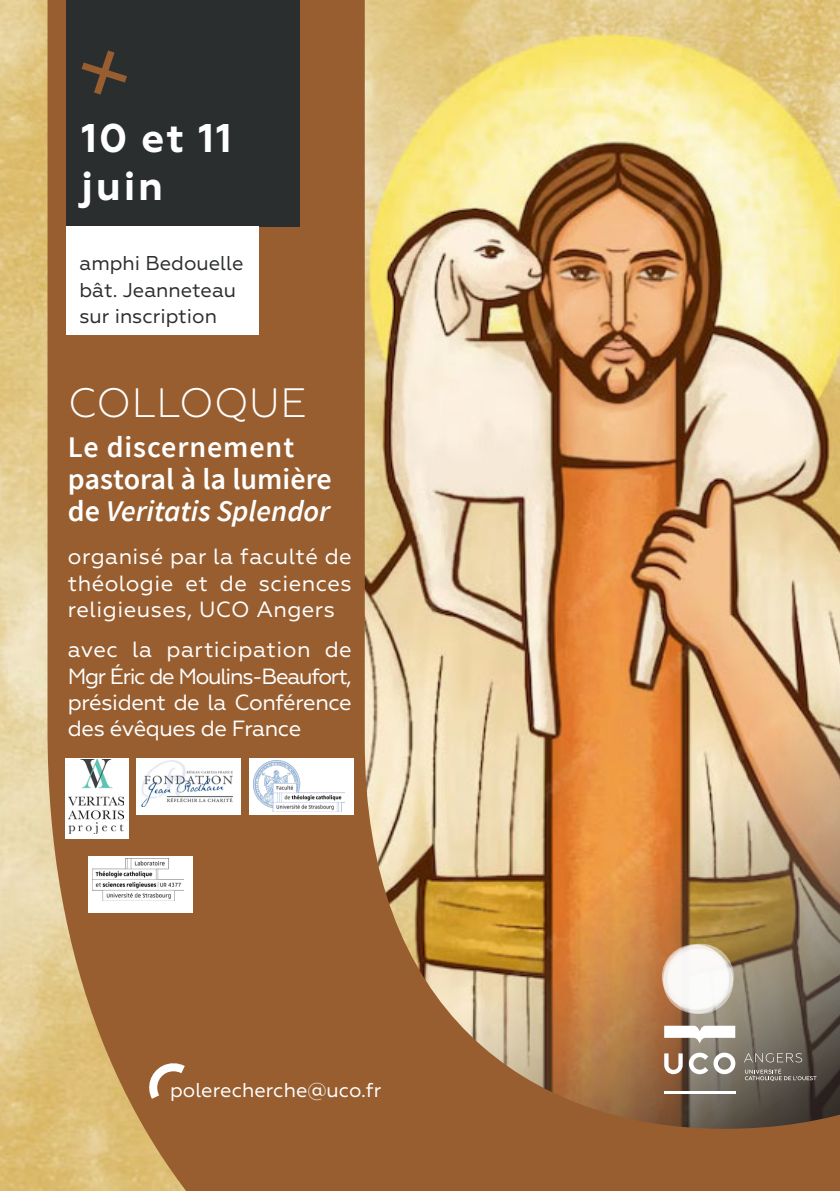
<style>
.page{position:relative;width:840px;height:1191px;background:#fff}
.page>*{position:absolute;margin:0;border:0;box-sizing:border-box;transform-origin:0 0}
.t1{font:300 41px "Geometria";letter-spacing:.01em;color:#fff}
.t2{font:700 40px "Geometria";letter-spacing:.06em;color:#fff}
.t3{font:600 30px/32px "Source Sans Pro";color:#fff}
.t4{font:22px/26.4px "Geometria";letter-spacing:-.005em;color:#fff;text-align:justify}
.t5{font:20px "Geometria";color:#2b2d2e}
.t6{font:20px "Geometria";color:#fff}
.s1{font-style:italic}
</style>
<div class="page">
<svg style="left:0;top:1px;width:47px;height:1190px;background:#e4cd93"></svg>
<img style="left:47px;top:0;width:792px;height:1191px">
<div style="left:66px;top:0;width:233px;height:227px;background:#2a2e2f"></div>
<div style="left:67px;top:227px;width:192px;height:108px;background:#fff"></div>
<svg style="left:150px;top:1055px;width:44px;height:53px"></svg>
<svg style="left:81px;top:50px;width:46px;height:45px"></svg>
<svg style="left:663px;top:1053px;width:19px;height:21px"></svg>
<svg style="left:713px;top:1052px;width:22px;height:22px"></svg>
<svg style="left:688px;top:1052px;width:19px;height:22px"></svg>
<hr style="left:663px;top:1091px;width:71px;height:3px;background:#fff">
<svg style="left:667px;top:943px;width:66px;height:65px"></svg>
<svg style="left:661px;top:944px;width:66px;height:65px"></svg>
<svg style="left:663px;top:945px;width:66px;height:65px"></svg>
<svg style="left:666px;top:949px;width:67px;height:65px"></svg>
<svg style="left:663px;top:1025px;width:71px;height:18px"></svg>
<svg style="left:744px;top:1068px;width:72px;height:13px"></svg>
<svg style="left:743px;top:1053px;width:58px;height:9px"></svg>
<div style="left:249px;top:758px;width:104px;height:57px;background:#fff"></div>
<img style="left:253px;top:761px;width:92px;height:50px">
<div style="left:136px;top:758px;width:105px;height:57px;background:#fff"></div>
<img style="left:141px;top:761px;width:91px;height:45px">
<div style="left:88px;top:856px;width:104px;height:57px;background:#fff"></div>
<img style="left:92px;top:858px;width:92px;height:42px">
<div style="left:65px;top:758px;width:64px;height:80px;background:#fff"></div>
<img style="left:68px;top:760px;width:55px;height:73px">
<p class="t2" style="left:81px;top:114px;width:152px">10 et 11</p>
<p class="t2" style="left:81px;top:162px;width:83px">juin</p>
<p class="t5" style="left:79px;top:252px;width:165px">amphi Bedouelle</p>
<p class="t5" style="left:79px;top:278px;width:158px">bât. Jeanneteau</p>
<p class="t5" style="left:79px;top:305px;width:139px">sur inscription</p>
<p class="t1" style="left:68px;top:379px;width:240px">COLLOQUE</p>
<p class="t3" style="left:68px;top:432px;width:265px">Le discernement pastoral à la lumière de <span class="s1">Veritatis Splendor</span></p>
<p class="t4" style="left:68px;top:543px;width:285px">organisé par la faculté de théologie et de sciences religieuses, UCO Angers</p>
<p class="t4" style="left:68px;top:636px;width:285px">avec la participation de Mgr Éric de Moulins-Beaufort, président de la Conférence des évêques de France</p>
<p class="t6" style="left:170px;top:1078px;width:212px">polerecherche@uco.fr</p>
</div>
